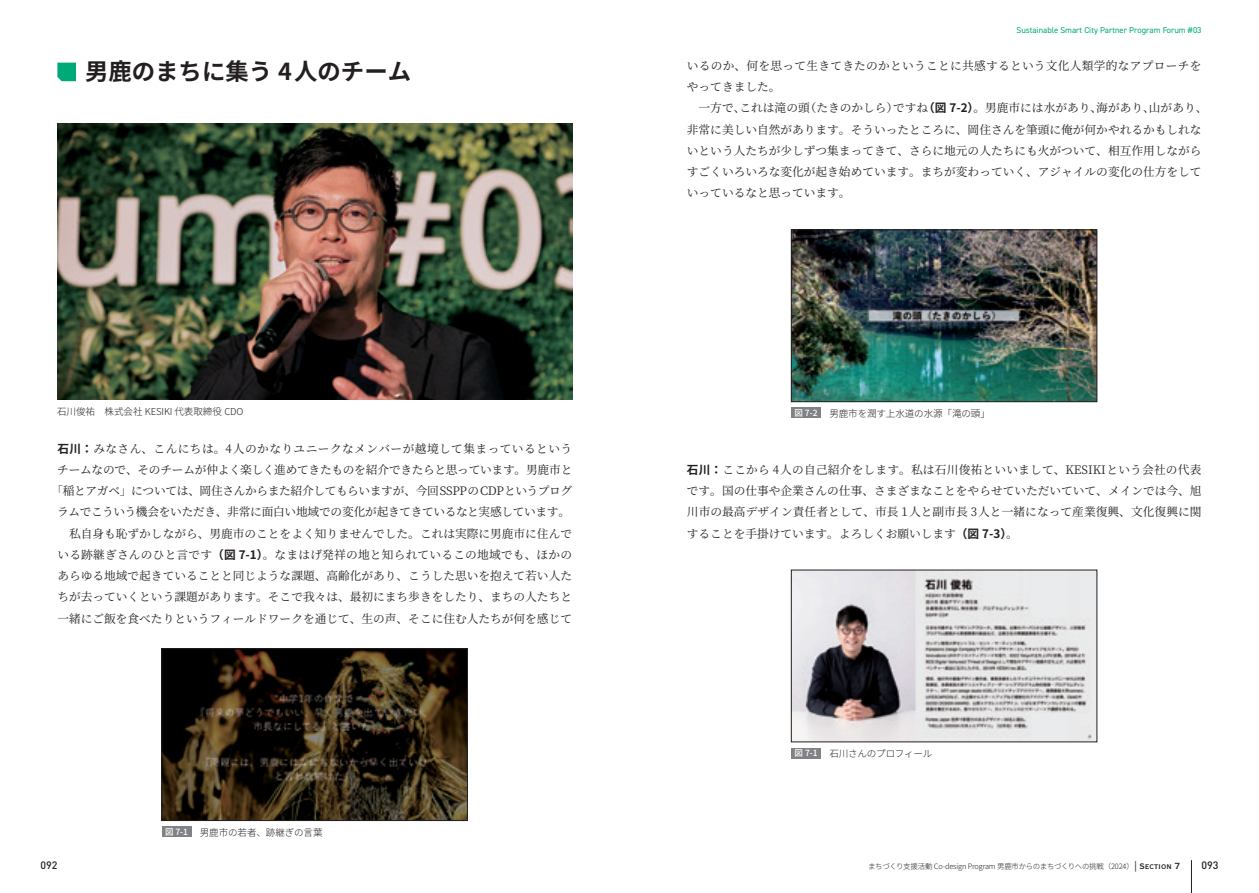
<style>
.page{position:relative;width:1259px;height:893px;background:#fff}
.page>*{position:absolute;margin:0;border:0;box-sizing:border-box;transform-origin:0 0}
.t1{font:700 23.4px "Noto Sans JP";color:#231f20}
.t2{font:11.7px/21.3px "Noto Serif JP";color:#231f20}
.t3{font:11.7px/21.3px "Noto Serif JP";letter-spacing:.025em;color:#231f20}
.t4{font:500 10.65px "DIN Pro";color:#231f20}
.t5{font:300 9.6px "Noto Sans JP";letter-spacing:-.015em;color:#231f20}
.t6{font:8.55px "DIN2014";color:#00aa78}
.t7{font:300 7.5px "Noto Sans JP";letter-spacing:-.03em;color:#231f20}
.s1{font-family:"Noto Sans JP";font-weight:700}
.s2{font-weight:500;font-size:8.55px;color:#fff}
.s3{font-family:"Copperplate Gothic Std 29 BC";font-weight:400;font-size:10.65px}
.s4{font-family:"Copperplate Gothic Std 30 BC";font-weight:400;font-size:10.65px}
.s5{font-family:"Copperplate Gothic Std 30 BC";font-weight:400;font-size:11.7px}
</style>
<div class="page">
<hr style="left:1191px;top:860px;width:1px;height:33px;background:#231f20">
<svg style="left:57px;top:63px;width:19px;height:18px"></svg>
<img style="left:57px;top:123px;width:515px;height:277px">
<img style="left:164px;top:650px;width:301px;height:169px">
<div style="left:162px;top:648px;width:305px;height:173px;border:1px solid #231f20"></div>
<div style="left:162px;top:827px;width:29px;height:10px;background:#808285"></div>
<img style="left:793px;top:232px;width:302px;height:168px">
<div style="left:791px;top:230px;width:306px;height:172px;border:1px solid #231f20"></div>
<div style="left:791px;top:408px;width:30px;height:10px;background:#808285"></div>
<img style="left:793px;top:572px;width:302px;height:168px">
<div style="left:791px;top:748px;width:30px;height:10px;background:#808285"></div>
<h1 class="t1" style="left:85px;top:58px;width:327px">男鹿のまちに集う 4人のチーム</h1>
<p class="t5" style="left:57px;top:406px;width:188px">石川俊祐　株式会社 KESIKI 代表取締役 CDO</p>
<p class="t2" style="left:51px;top:438px;width:522px;text-align:right"><span class="s1">石川：</span>みなさん、こんにちは。4人のかなりユニークなメンバーが越境して集まっているというチームなので、そのチームが仲よく楽しく進めてきたものを紹介できたらと思っています。男鹿市と「稲とアガベ」については、岡住さんからまた紹介してもらいますが、今回SSPPのCDPというプログラムでこういう機会をいただき、非常に面白い地域での変化が起きてきているなと実感しています。私自身も恥ずかしながら、男鹿市のことをよく知りませんでした。これは実際に男鹿市に住んで<br>いる跡継ぎさんのひと言です<span class="s1">（図 7-1）</span>。なまはげ発祥の地と知られているこの地域でも、ほかのあらゆる地域で起きていることと同じような課題、高齢化があり、こうした思いを抱えて若い人たちが去っていくという課題があります。そこで我々は、最初にまち歩きをしたり、まちの人たちと一緒にご飯を食べたりというフィールドワークを通じて、生の声、そこに住む人たちが何を感じて</p>
<p class="t5" style="left:165px;top:826px;width:159px"><span class="s2">図 7-1</span> 男鹿市の若者、跡継ぎの言葉</p>
<p class="t5" style="left:162px;top:826px;width:40px">　　　　</p>
<p class="t6" style="left:1016px;top:24px;width:187px">Sustainable Smart City Partner Program Forum #03</p>
<p class="t3" style="left:687px;top:55px;width:516px">いるのか、何を思って生きてきたのかということに共感するという文化人類学的なアプローチをやってきました。</p>
<p class="t2" style="left:687px;top:98px;width:522px;text-indent:12px">一方で、これは滝の頭（たきのかしら）ですね<span class="s1">（図 7-2）</span>。男鹿市には水があり、海があり、山があり、非常に美しい自然があります。そういったところに、岡住さんを筆頭に俺が何かやれるかもしれないという人たちが少しずつ集まってきて、さらに地元の人たちにも火がついて、相互作用しながらすごくいろいろな変化が起き始めています。まちが変わっていく、アジャイルの変化の仕方をしていっているなと思っています。</p>
<p class="t5" style="left:794px;top:408px;width:197px"><span class="s2">図 7-2</span> 男鹿市を潤す上水道の水源「滝の頭」</p>
<p class="t5" style="left:791px;top:408px;width:40px">　　　　</p>
<p class="t2" style="left:687px;top:459px;width:516px;text-align:justify"><span class="s1">石川：</span>ここから 4人の自己紹介をします。私は石川俊祐といいまして、KESIKIという会社の代表です。国の仕事や企業さんの仕事、さまざまなことをやらせていただいていて、メインでは今、旭川市の最高デザイン責任者として、市長 1人と副市長 3人と一緒になって産業復興、文化復興に関することを手掛けています。よろしくお願いします<span class="s1">（図 7-3）</span>。</p>
<p class="t5" style="left:794px;top:748px;width:139px"><span class="s2">図 7-1</span> 石川さんのプロフィール</p>
<p class="t5" style="left:791px;top:748px;width:40px">　　　　</p>
<p class="t4" style="left:40px;top:856px;width:18px">092</p>
<p class="t7" style="left:868px;top:862px;width:314px">まちづくり支援活動 Co-design Program 男鹿市からのまちづくりへの挑戦（2024）<span class="s3">|</span> <span class="s4">Section</span> <span class="s5">7</span></p>
<p class="t4" style="left:1201px;top:856px;width:18px">093</p>
</div>
